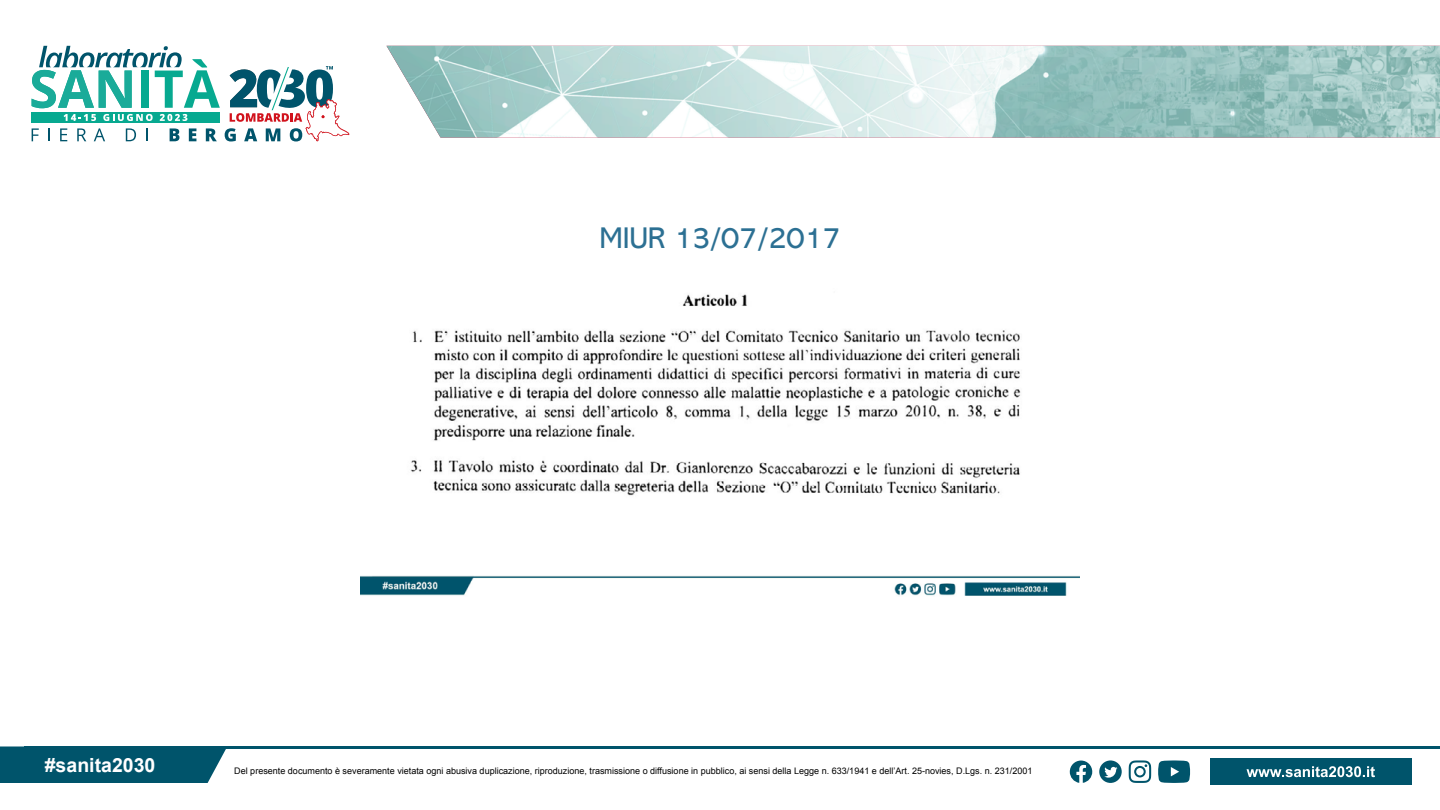
<style>
.page{position:relative;width:1440px;height:810px;background:#fff}
.page>*{position:absolute;margin:0;border:0;box-sizing:border-box;transform-origin:0 0}
.t1{font:30px "Abadi";color:#2c7093}
.t2{font:700 19.5px "Arial";color:#fff}
.t3{font:9px "Arial";color:#000}
</style>
<div class="page">
<img style="left:386px;top:46px;width:1054px;height:92px">
<svg style="left:32px;top:46px;width:317px;height:95px"></svg>
<div style="left:0;top:746px;width:226px;height:37px;background:#00546b"></div>
<div style="left:1210px;top:759px;width:201px;height:26px;background:#00546b"></div>
<hr style="left:24px;top:746px;width:1416px;height:3px;background:#00546b">
<svg style="left:1247px;top:766px;width:128px;height:11px"></svg>
<svg style="left:1129px;top:760px;width:22px;height:23px"></svg>
<svg style="left:1158px;top:760px;width:32px;height:23px"></svg>
<svg style="left:1070px;top:761px;width:22px;height:22px"></svg>
<svg style="left:1099px;top:760px;width:23px;height:23px"></svg>
<img style="left:360px;top:575px;width:720px;height:21px">
<img style="left:412px;top:294px;width:609px;height:147px">
<img style="left:410px;top:460px;width:610px;height:36px">
<h1 class="t1" style="left:599px;top:221px;width:243px">MIUR 13/07/2017</h1>
<h2 class="t2" style="left:45px;top:752px;width:112px">#sanita2030</h2>
<p class="t3" style="left:234px;top:765px;width:800px">Del presente documento è severamente vietata ogni abusiva duplicazione, riproduzione, trasmissione o diffusione in pubblico, ai sensi della Legge n. 633/1941 e dell’Art. 25-novies, D.Lgs. n. 231/2001</p>
</div>
